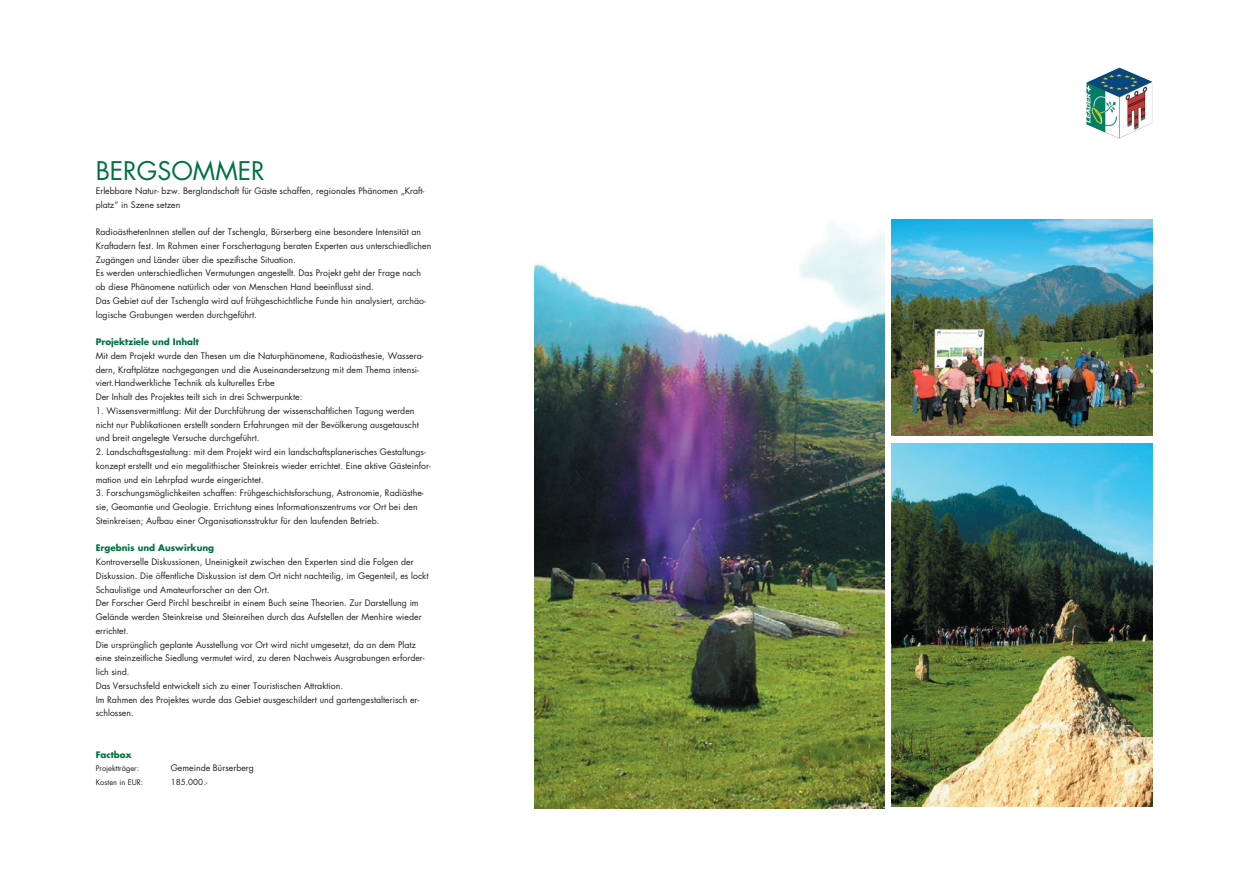
<style>
.page{position:relative;width:1241px;height:886px;background:#fff}
.page>*{position:absolute;margin:0;border:0;box-sizing:border-box;transform-origin:0 0}
.t1{font:25px "Futura";color:#00723f}
.t2{font:8.75px/13.8px "Futura";color:#231f20}
.t3{font:700 8.75px "Futura";color:#00723f}
.t4{font:8.12px "Futura";color:#231f20}
.t5{font:7.5px "Futura";color:#231f20}
</style>
<div class="page">
<img style="left:1086px;top:68px;width:66px;height:71px">
<img style="left:534px;top:222px;width:350px;height:586px">
<img style="left:891px;top:220px;width:261px;height:216px">
<img style="left:891px;top:443px;width:261px;height:363px">
<h1 class="t1" style="left:96px;top:154px;width:170px">BERGSOMMER</h1>
<p class="t2" style="left:96px;top:184px;width:330px">Erlebbare Natur- bzw. Berglandschaft für Gäste schaffen, regionales Phänomen „Kraft&shy;platz“ in Szene setzen</p>
<p class="t2" style="left:96px;top:225px;width:337px">RadioästhetenInnen stellen auf der Tschengla, Bürserberg eine besondere Intensität an Kraftadern fest. Im Rahmen einer Forschertagung beraten Experten aus unterschiedlichen Zugängen und Länder über die spezifische Situation.<br>Es werden unterschiedlichen Vermutungen angestellt. Das Projekt geht der Frage nach ob diese Phänomene natürlich oder von Menschen Hand beeinflusst sind.<br>Das Gebiet auf der Tschengla wird auf frühgeschichtliche Funde hin analysiert, archäo&shy;logische Grabungen werden durchgeführt.</p>
<p class="t3" style="left:96px;top:336px;width:105px">Projektziele und Inhalt</p>
<p class="t2" style="left:96px;top:349px;width:329px">Mit dem Projekt wurde den Thesen um die Naturphänomene, Radioästhesie, Wassera&shy;dern, Kraftplätze nachgegangen und die Auseinandersetzung mit dem Thema intensi&shy;viert.Handwerkliche Technik als kulturelles Erbe<br>Der Inhalt des Projektes teilt sich in drei Schwerpunkte:</p>
<p class="t2" style="left:96px;top:404px;width:324px">1. Wissensvermittlung: Mit der Durchführung der wissenschaftlichen Tagung werden nicht nur Publikationen erstellt sondern Erfahrungen mit der Bevölkerung ausgetauscht und breit angelegte Versuche durchgeführt.</p>
<p class="t2" style="left:96px;top:445px;width:336px">2. Landschaftsgestaltung: mit dem Projekt wird ein landschaftsplanerisches Gestaltungs&shy;konzept erstellt und ein megalithischer Steinkreis wieder errichtet. Eine aktive Gästeinfor&shy;mation und ein Lehrpfad wurde eingerichtet.</p>
<p class="t2" style="left:96px;top:486px;width:329px">3. Forschungsmöglichkeiten schaffen: Frühgeschichtsforschung, Astronomie, Radiästhe&shy;sie, Geomantie und Geologie. Errichtung eines Informationszentrums vor Ort bei den<br>Steinkreisen; Aufbau einer Organisationsstruktur für den laufenden Betrieb.</p>
<p class="t3" style="left:96px;top:542px;width:120px">Ergebnis und Auswirkung</p>
<p class="t2" style="left:96px;top:555px;width:334px">Kontroverselle Diskussionen, Uneinigkeit zwischen den Experten sind die Folgen der Diskussion. Die öffentliche Diskussion ist dem Ort nicht nachteilig, im Gegenteil, es lockt Schaulistige und Amateurforscher an den Ort.<br>Der Forscher Gerd Pirchl beschreibt in einem Buch seine Theorien. Zur Darstellung im Gelände werden Steinkreise und Steinreihen durch das Aufstellen der Menhire wieder errichtet.<br>Die ursprünglich geplante Ausstellung vor Ort wird nicht umgesetzt, da an dem Platz eine steinzeitliche Siedlung vermutet wird, zu deren Nachweis Ausgrabungen erforder&shy;lich sind.<br>Das Versuchsfeld entwickelt sich zu einer Touristischen Attraktion.<br>Im Rahmen des Projektes wurde das Gebiet ausgeschildert und gartengestalterisch er&shy;schlossen.</p>
<p class="t3" style="left:96px;top:748px;width:38px">Factbox</p>
<p class="t5" style="left:96px;top:763px;width:45px">Projektträger:</p>
<p class="t2" style="left:171px;top:761px;width:85px">Gemeinde Bürserberg</p>
<p class="t5" style="left:96px;top:777px;width:49px">Kosten in EUR:</p>
<p class="t4" style="left:171px;top:776px;width:38px">185.000.-</p>
</div>
